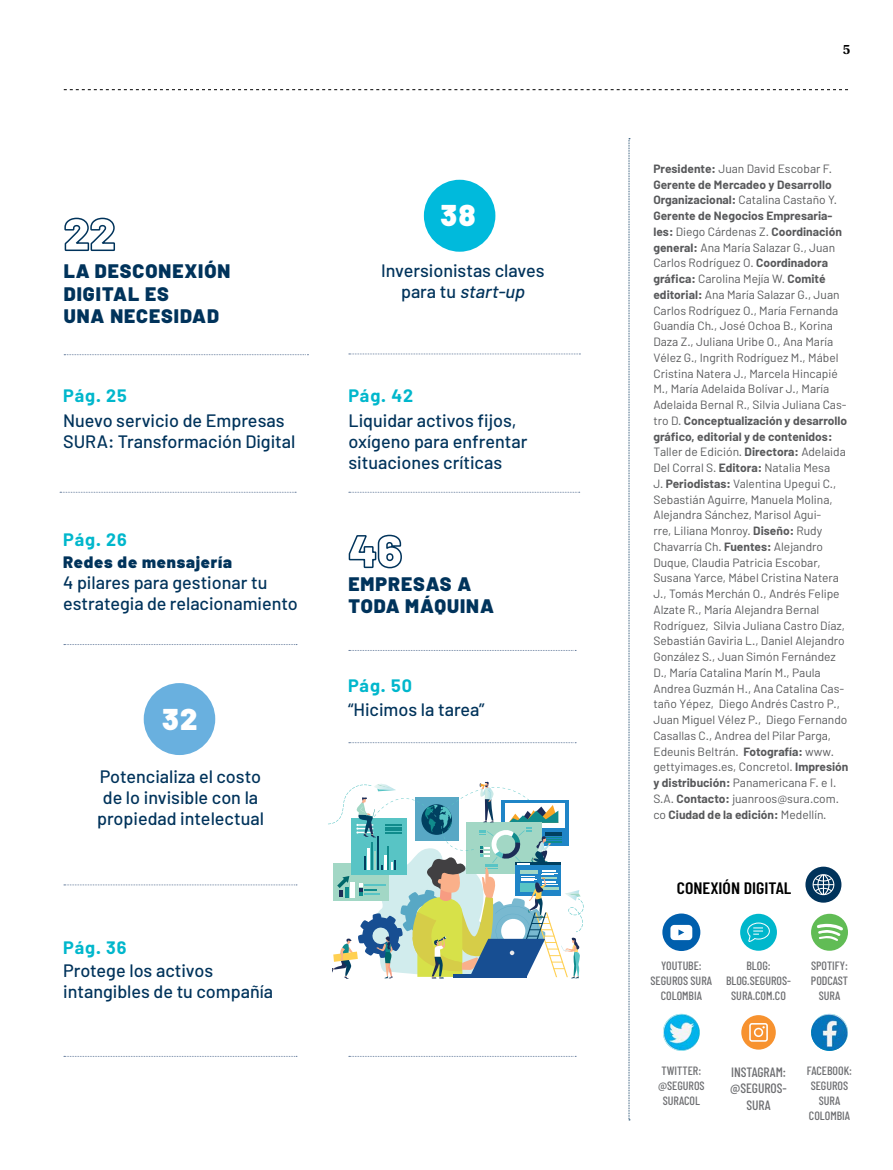
<style>
.page{position:relative;width:893px;height:1170px;background:#fff}
.page>*{position:absolute;margin:0;border:0;box-sizing:border-box;transform-origin:0 0}
.t1{font:900 30px "Barlow";color:#fff}
.t2{font:900 19.5px/22.5px "Barlow";letter-spacing:.05em;color:#00335b}
.t3{font:500 18px/21px "Barlow";color:#00335b}
.t4{font:700 18px "Barlow";letter-spacing:.05em;color:#00b7cc}
.t5{font:900 16.5px "Barlow";letter-spacing:.05em;color:#00335b}
.t6{font:600 16.5px "Barlow Condensed";color:#000;scale:1.09 1}
.t7{font:500 13.5px/16.5px "Barlow Condensed";color:#6d6e71;text-align:center}
.t8{font:700 13.5px "Utopia";color:#000}
.t9{font:12px/15.8px "Barlow";color:#58595b}
.t10{font:500 12px/15px "Barlow Condensed";color:#6d6e71;text-align:center}
.s1{font-style:italic}
.s2{font-weight:700}
</style>
<div class="page">
<svg style="left:629px;top:138px;width:1px;height:982px"></svg>
<svg style="left:64px;top:354px;width:244px;height:1px"></svg>
<svg style="left:349px;top:353px;width:231px;height:1px"></svg>
<svg style="left:349px;top:492px;width:231px;height:1px"></svg>
<svg style="left:60px;top:492px;width:236px;height:1px"></svg>
<svg style="left:64px;top:644px;width:233px;height:1px"></svg>
<svg style="left:64px;top:884px;width:233px;height:1px"></svg>
<svg style="left:662px;top:913px;width:38px;height:37px"></svg>
<div style="left:740px;top:913px;width:37px;height:37px;background:#00b7cc;border-radius:50%"></div>
<svg style="left:747px;top:922px;width:23px;height:20px"></svg>
<svg style="left:811px;top:913px;width:37px;height:37px"></svg>
<img style="left:663px;top:1013px;width:37px;height:37px;border-radius:18px">
<img style="left:811px;top:1013px;width:37px;height:37px;border-radius:18px">
<div style="left:741px;top:1015px;width:35px;height:34px;background:#f7922f;border-radius:50%"></div>
<svg style="left:749px;top:1023px;width:19px;height:18px"></svg>
<svg style="left:64px;top:217px;width:51px;height:35px"></svg>
<div style="left:144px;top:683px;width:71px;height:72px;background:#69b0df;border-radius:50%"></div>
<div style="left:424px;top:180px;width:71px;height:72px;background:#00badc;border-radius:50%"></div>
<svg style="left:349px;top:650px;width:227px;height:1px"></svg>
<svg style="left:349px;top:742px;width:227px;height:1px"></svg>
<svg style="left:348px;top:534px;width:54px;height:35px"></svg>
<svg style="left:328px;top:781px;width:256px;height:198px"></svg>
<svg style="left:64px;top:89px;width:784px;height:1px"></svg>
<div style="left:805px;top:866px;width:36px;height:36px;background:#00335b;border-radius:50%"></div>
<svg style="left:812px;top:874px;width:22px;height:21px"></svg>
<h2 class="t2" style="left:64px;top:258px;width:168px">LA DESCONEXIÓN<br>DIGITAL ES<br>UNA NECESIDAD</h2>
<h3 class="t4" style="left:63px;top:384px;width:65px">Pág. 25</h3>
<h3 class="t3" style="left:63px;top:410px;width:234px">Nuevo servicio de Empresas<br>SURA: Transformación Digital</h3>
<h3 class="t4" style="left:63px;top:528px;width:65px">Pág. 26</h3>
<h3 class="t5" style="left:63px;top:549px;width:170px">Redes de mensajería</h3>
<h3 class="t3" style="left:63px;top:571px;width:236px">4 pilares para gestionar tu estrategia de relacionamiento</h3>
<h1 class="t1" style="left:162px;top:696px;width:37px">32</h1>
<h3 class="t3" style="left:97px;top:765px;width:168px;text-align:center">Potencializa el costo de lo invisible con la propiedad intelectual</h3>
<h3 class="t4" style="left:63px;top:936px;width:65px">Pág. 36</h3>
<h3 class="t3" style="left:63px;top:959px;width:212px">Protege los activos intangibles de tu compañía</h3>
<h1 class="t1" style="left:441px;top:193px;width:36px">38</h1>
<h3 class="t3" style="left:381px;top:259px;width:165px;text-align:center">Inversionistas claves p a ra t u <span class="s1">start-up</span></h3>
<h3 class="t4" style="left:348px;top:384px;width:66px">Pág. 42</h3>
<h3 class="t3" style="left:348px;top:410px;width:180px">Liquidar activos fijos, oxígeno para enfrentar situaciones críticas</h3>
<h2 class="t2" style="left:348px;top:571px;width:147px">EMPRESAS A<br>TODA MÁQUINA</h2>
<h3 class="t4" style="left:348px;top:674px;width:65px">Pág. 50</h3>
<h3 class="t3" style="left:348px;top:698px;width:138px">“Hicimos la tarea”</h3>
<p class="t8" style="left:843px;top:42px;width:9px">5</p>
<p class="t9" style="left:653px;top:160px;width:197px"><span class="s2">Presidente:</span> Juan David Escobar F.<br><span class="s2">Gerente de Mercadeo y Desarrollo Organizacional:</span> Catalina Castaño Y.<br><span class="s2">Gerente de Negocios Empresaria&shy;les:</span> Diego Cárdenas Z. <span class="s2">Coordinación general:</span> Ana María Salazar G., Juan Carlos Rodríguez O. <span class="s2">Coordinadora gráfica:</span> Carolina Mejía W. <span class="s2">Comité editorial:</span> Ana María Salazar G., Juan Carlos Rodríguez O., María Fernanda Guandía Ch., José Ochoa B., Korina Daza Z., Juliana Uribe O., Ana María Vélez G., Ingrith Rodríguez M., Mábel Cristina Natera J., Marcela Hincapié M., María Adelaida Bolívar J., María Adelaida Bernal R., Silvia Juliana Cas&shy;tro D. <span class="s2">Conceptualización y desarrollo gráfico, editorial y de contenidos:<br></span>Taller de Edición. <span class="s2">Directora:</span> Adelaida Del Corral S. <span class="s2">Editora:</span> Natalia Mesa<br>J. <span class="s2">Periodistas:</span> Valentina Upegui C., Sebastián Aguirre, Manuela Molina, Alejandra Sánchez, Marisol Agui-<br>rre, Liliana Monroy. <span class="s2">Diseño:</span> Rudy Chavarría Ch. <span class="s2">Fuentes:</span> Alejandro Duque, Claudia Patricia Escobar, Susana Yarce, Mábel Cristina Natera J., Tomás Merchán O., Andrés Felipe Alzate R., María Alejandra Bernal Rodríguez, Silvia Juliana Castro Díaz, Sebastián Gaviria L., Daniel Alejandro González S., Juan Simón Fernández D., María Catalina Marín M., Paula Andrea Guzmán H., Ana Catalina Cas&shy;taño Yépez, Diego Andrés Castro P., Juan Miguel Vélez P., Diego Fernando Casallas C., Andrea del Pilar Parga, Edeunis Beltrán. <span class="s2">Fotografía:</span> www. gettyimages.es, Concretol. <span class="s2">Impresión y distribución:</span> Panamericana F. e I.<br>S.A. <span class="s2">Contacto:</span> juanroos@sura.com. co <span class="s2">Ciudad de la edición:</span> Medellín.</p>
<h3 class="t6" style="left:677px;top:875px;width:106px">CONEXIÓN DIGITAL</h3>
<p class="t10" style="left:651px;top:957px;width:63px">YOUTUBE:<br>SEGUROS SURA<br>COLOMBIA</p>
<p class="t10" style="left:726px;top:957px;width:67px">BLOG:<br>BLOG.SEGUROS-<br>SURA.COM.CO</p>
<p class="t10" style="left:811px;top:957px;width:39px">SPOTIFY:<br>PODCAST<br>SURA</p>
<p class="t10" style="left:658px;top:1062px;width:48px">TWITTER: @SEGUROS<br>SURACOL</p>
<p class="t10" style="left:807px;top:1062px;width:47px">FACEBOOK:<br>SEGUROS<br>SURA<br>COLOMBIA</p>
<p class="t7" style="left:730px;top:1062px;width:58px">INSTAGRAM: @SEGUROS-<br>SURA</p>
</div>
